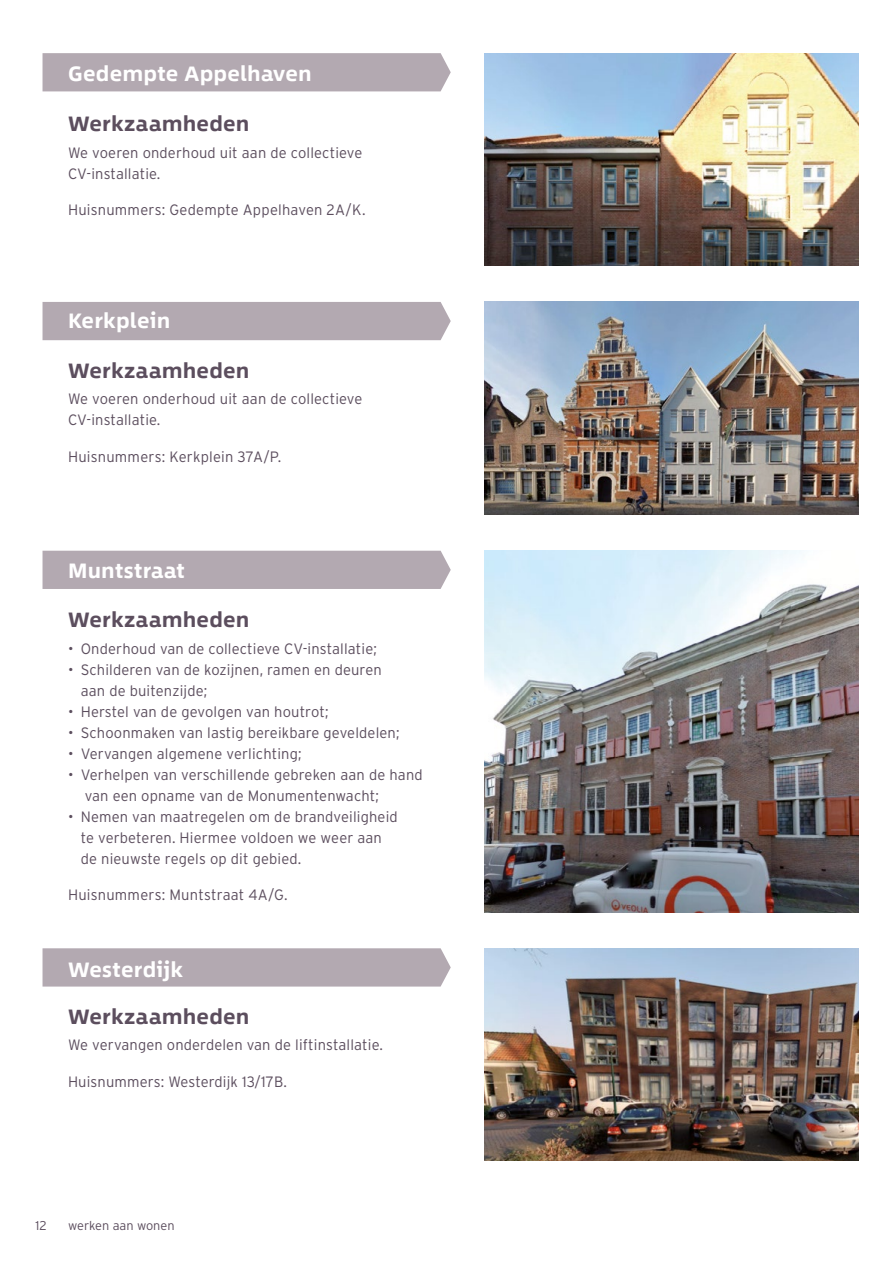
<style>
.page{position:relative;width:893px;height:1263px;background:#fff}
.page>*{position:absolute;margin:0;border:0;box-sizing:border-box;transform-origin:0 0}
.t1{font:700 21px "Between 1";letter-spacing:.015em;color:#5c4e5e}
.t2{font:700 21px "Between 1";letter-spacing:.01em;color:#fff}
.t3{font:300 15px/21px "Interstate";letter-spacing:.01em;color:#5c4e5e}
.t4{font:300 12.75px "Interstate";color:#5c4e5e}
</style>
<div class="page">
<div style="left:43px;top:551px;width:408px;height:38px;background:#b3a9b1"></div>
<img style="left:485px;top:551px;width:374px;height:361px">
<div style="left:43px;top:302px;width:408px;height:38px;background:#b3a9b1"></div>
<div style="left:43px;top:53px;width:408px;height:38px;background:#b3a9b1"></div>
<img style="left:485px;top:53px;width:374px;height:213px">
<img style="left:485px;top:302px;width:374px;height:212px">
<div style="left:43px;top:948px;width:408px;height:38px;background:#b3a9b1"></div>
<img style="left:485px;top:948px;width:374px;height:213px">
<h1 class="t2" style="left:68px;top:61px;width:245px">Gedempte Appelhaven</h1>
<h1 class="t1" style="left:68px;top:111px;width:183px">Werkzaamheden</h1>
<p class="t3" style="left:68px;top:142px;width:296px">We voeren onderhoud uit aan de collectieve<br>CV-installatie.</p>
<p class="t3" style="left:68px;top:199px;width:299px">Huisnummers: Gedempte Appelhaven 2A/K.</p>
<h1 class="t2" style="left:68px;top:308px;width:104px">Kerkplein</h1>
<h1 class="t1" style="left:68px;top:358px;width:183px">Werkzaamheden</h1>
<p class="t3" style="left:68px;top:388px;width:296px">We voeren onderhoud uit aan de collectieve<br>CV-installatie.</p>
<p class="t3" style="left:68px;top:446px;width:215px">Huisnummers: Kerkplein 37A/P.</p>
<h1 class="t2" style="left:68px;top:557px;width:118px">Muntstraat</h1>
<h1 class="t1" style="left:68px;top:607px;width:183px">Werkzaamheden</h1>
<p class="t3" style="left:68px;top:638px;width:310px">• Onderhoud van de collectieve CV-installatie;</p>
<p class="t3" style="left:81px;top:659px;width:302px;text-indent:-13px">• Schilderen van de kozijnen, ramen en deuren aan de buitenzijde;</p>
<p class="t3" style="left:68px;top:701px;width:262px">• Herstel van de gevolgen van houtrot;</p>
<p class="t3" style="left:68px;top:722px;width:333px">• Schoonmaken van lastig bereikbare geveldelen;</p>
<p class="t3" style="left:68px;top:743px;width:235px">• Vervangen algemene verlichting;</p>
<p class="t3" style="left:85px;top:764px;width:339px;text-indent:-17px">• Verhelpen van verschillende gebreken aan de hand van een opname van de Monumentenwacht;</p>
<p class="t3" style="left:81px;top:806px;width:318px;text-indent:-13px">• Nemen van maatregelen om de brandveiligheid te verbeteren. Hiermee voldoen we weer aan de nieuwste regels op dit gebied.</p>
<p class="t3" style="left:68px;top:884px;width:221px">Huisnummers: Muntstraat 4A/G.</p>
<h1 class="t2" style="left:68px;top:956px;width:116px">Westerdijk</h1>
<h1 class="t1" style="left:68px;top:1003px;width:183px">Werkzaamheden</h1>
<p class="t3" style="left:68px;top:1034px;width:316px">We vervangen onderdelen van de liftinstallatie.</p>
<p class="t3" style="left:68px;top:1071px;width:220px">Huisnummers: Westerdijk 13/17B.</p>
<p class="t4" style="left:36px;top:1218px;width:13px">12</p>
<p class="t4" style="left:68px;top:1218px;width:108px">werken aan wonen</p>
</div>
